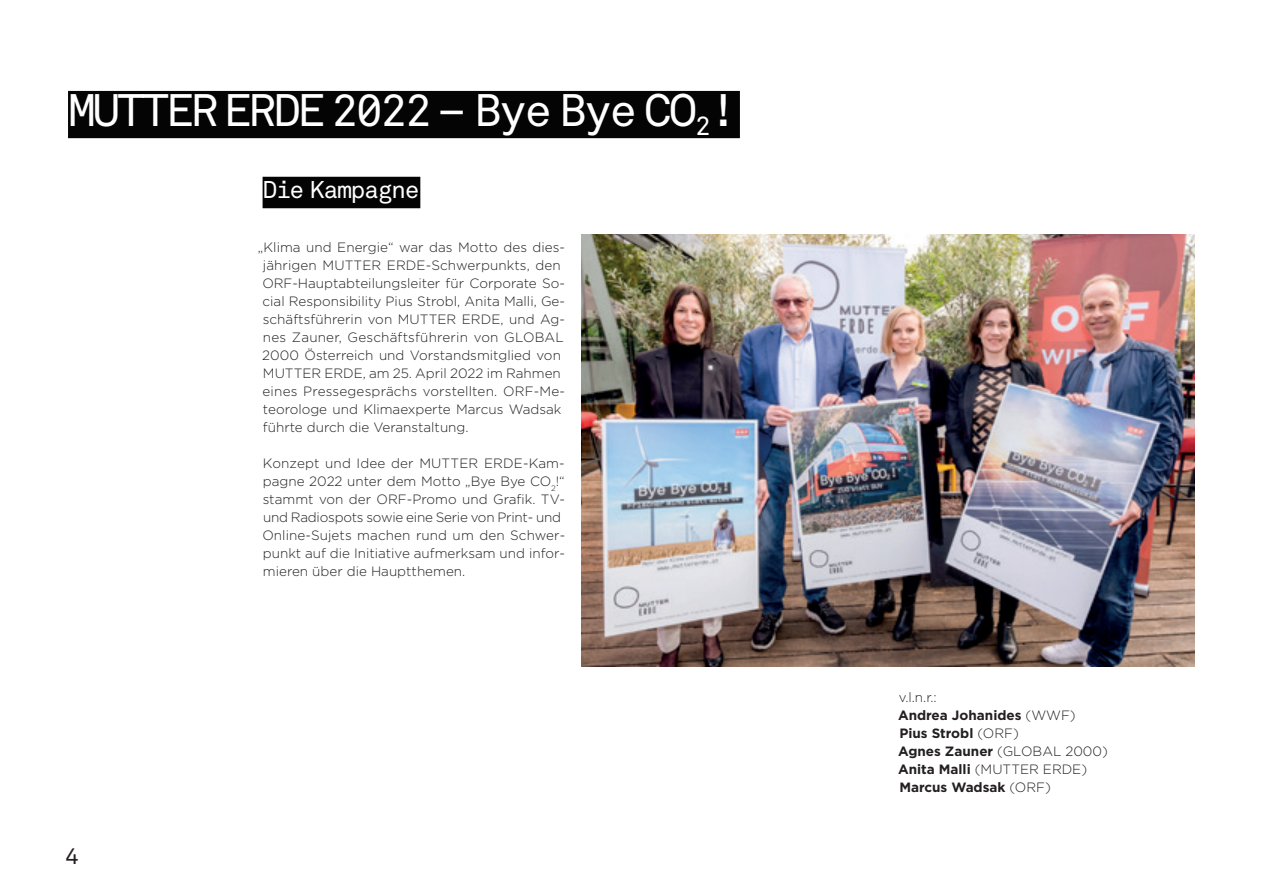
<style>
.page{position:relative;width:1263px;height:893px;background:#fff}
.page>*{position:absolute;margin:0;border:0;box-sizing:border-box;transform-origin:0 0}
.t1{font:45px "Akkurat Mono Pro";letter-spacing:-.075em;color:#fff}
.t2{font:24px "Akkurat Mono Pro";letter-spacing:-.055em;color:#fff}
.t3{font:22.5px "Akkurat Mono Pro";color:#231f20}
.t4{font:300 13.5px/18px "Gotham";color:#231f20}
.t5{font:700 13.5px/18px "Gotham";color:#231f20}
.s1{font-weight:300}
</style>
<div class="page">
<div style="left:263px;top:177px;width:157px;height:31px;background:#040404"></div>
<img style="left:581px;top:234px;width:614px;height:432px">
<div style="left:68px;top:91px;width:672px;height:47px;background:#040404"></div>
<h1 class="t1" style="left:68px;top:83px;width:671px">MUTTER ERDE 2022 – Bye Bye CO<sub>2</sub>!</h1>
<h3 class="t3" style="left:65px;top:843px;width:15px">4</h3>
<h2 class="t2" style="left:262px;top:175px;width:159px">Die Kampagne</h2>
<p class="t4" style="left:262px;top:238px;width:304px;text-indent:-4px">„Klima und Energie“ war das Motto des dies&shy;jährigen MUTTER ERDE-Schwerpunkts, den ORF-Hauptabteilungsleiter für Corporate So&shy;cial Responsibility Pius Strobl, Anita Malli, Ge&shy;schäftsführerin von MUTTER ERDE, und Ag&shy;nes Zauner, Geschäftsführerin von GLOBAL 2000 Österreich und Vorstandsmitglied von MUTTER ERDE, am 25. April 2022 im Rahmen eines Pressegesprächs vorstellten. ORF-Me&shy;teorologe und Klimaexperte Marcus Wadsak führte durch die Veranstaltung.</p>
<p class="t4" style="left:262px;top:454px;width:304px">Konzept und Idee der MUTTER ERDE-Kam&shy;pagne 2022 unter dem Motto „Bye Bye CO<sub>2</sub>!“ stammt von der ORF-Promo und Grafik. TV&shy;und Radiospots sowie eine Serie von Print- und Online-Sujets machen rund um den Schwer&shy;punkt auf die Initiative aufmerksam und infor&shy;mieren über die Hauptthemen.</p>
<p class="t5" style="left:898px;top:688px;width:211px"><span class="s1">v.l.n.r.:<br></span>Andrea Johanides <span class="s1">(WWF)<br></span>Pius Strobl <span class="s1">(ORF)<br></span>Agnes Zauner <span class="s1">(GLOBAL 2000)<br></span>Anita Malli <span class="s1">(MUTTER ERDE)<br></span>Marcus Wadsak <span class="s1">(ORF)</span></p>
</div>
